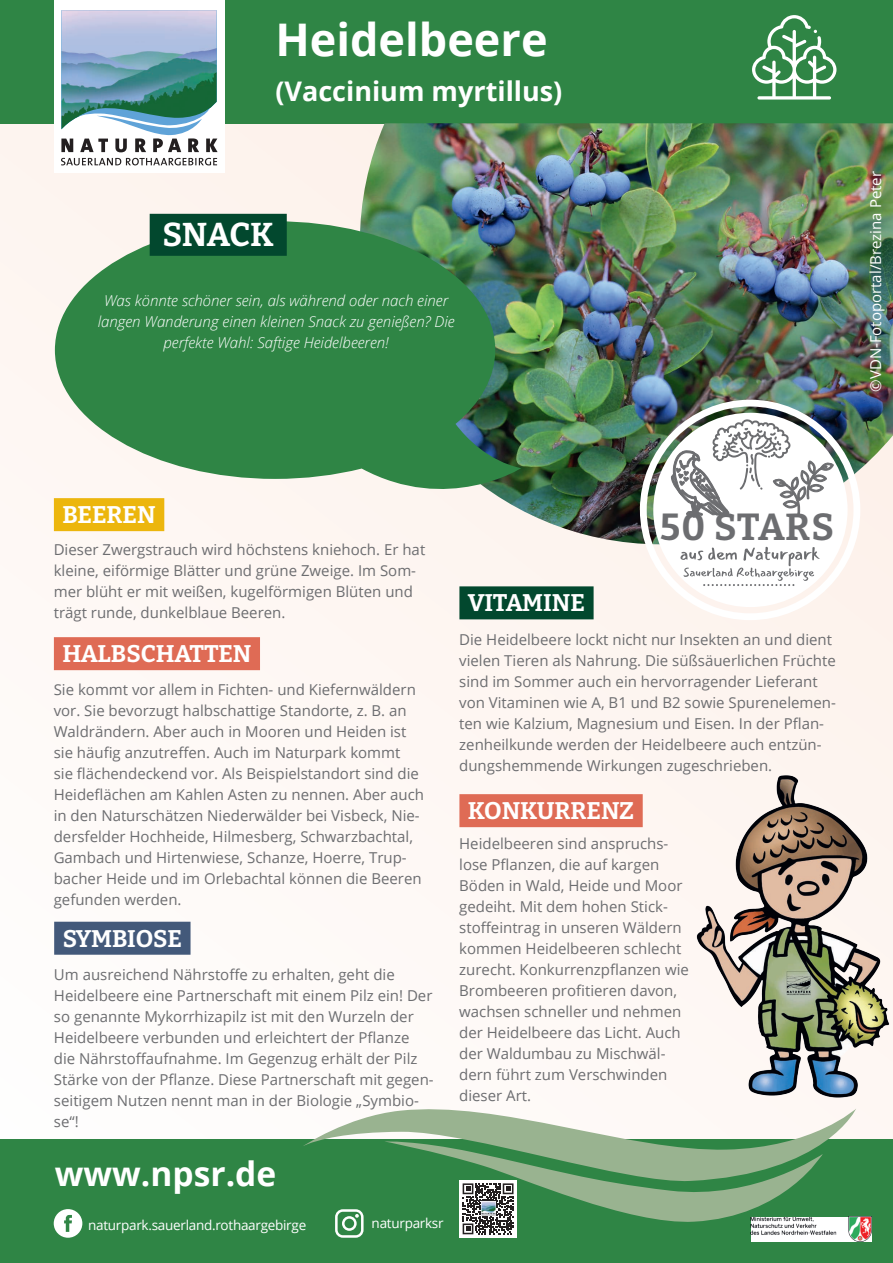
<style>
.page{position:relative;width:893px;height:1263px;background:#fef8f5}
.page>*{position:absolute;margin:0;border:0;box-sizing:border-box;transform-origin:0 0}
.t1{font:700 45px "Open Sans";color:#fff}
.t2{font:700 37.65px "Bitter";letter-spacing:.01em;color:#6c6d70}
.t3{font:700 33.6px "Open Sans";color:#fff}
.t4{font:700 33px "Bitter";letter-spacing:-.015em;color:#fff}
.t5{font:700 27px "Open Sans";color:#fff}
.t6{font:700 24px "Bitter";letter-spacing:-.01em;color:#fff}
.t7{font:15px/21px "Open Sans";color:#6c6d70}
.t8{font:italic 300 15px/21px "Open Sans";color:#fff;text-align:center}
.t9{font:15px "Open Sans";color:#fff}
.t10{font:13.5px "Open Sans";letter-spacing:-.02em;color:#fff}
</style>
<div class="page">
<div style="left:0;top:0;width:893px;height:123px;background:#2f8545"></div>
<div style="left:54px;top:3px;width:170px;height:170px;background:#fff"></div>
<svg style="left:61px;top:158px;width:156px;height:7px"></svg>
<svg style="left:61px;top:10px;width:157px;height:142px"></svg>
<hr style="left:54px;top:0;width:170px;height:3px;background:#fff">
<div style="left:0;top:1140px;width:893px;height:123px;background:#2f8545"></div>
<img style="left:751px;top:1217px;width:121px;height:24px">
<svg style="left:54px;top:1209px;width:28px;height:29px"></svg>
<svg style="left:335px;top:1209px;width:29px;height:29px"></svg>
<svg style="left:459px;top:1234px;width:58px;height:4px"></svg>
<svg style="left:303px;top:1109px;width:553px;height:37px"></svg>
<svg style="left:384px;top:1140px;width:439px;height:94px"></svg>
<svg style="left:752px;top:15px;width:84px;height:85px"></svg>
<img style="left:667px;top:775px;width:223px;height:354px">
<img style="left:360px;top:123px;width:533px;height:421px">
<svg style="left:55px;top:221px;width:466px;height:294px;fill:#2f8545"></svg>
<img style="left:640px;top:400px;width:220px;height:147px">
<svg style="left:680px;top:547px;width:140px;height:39px"></svg>
<svg style="left:671px;top:419px;width:163px;height:100px"></svg>
<div style="left:54px;top:498px;width:110px;height:33px;background:#ecb60d"></div>
<div style="left:150px;top:214px;width:137px;height:42px;background:#02482e"></div>
<div style="left:459px;top:586px;width:135px;height:33px;background:#02482e"></div>
<div style="left:54px;top:637px;width:206px;height:33px;background:#df6b55"></div>
<div style="left:54px;top:922px;width:137px;height:33px;background:#43597a"></div>
<div style="left:459px;top:794px;width:184px;height:33px;background:#df6b55"></div>
<h1 class="t1" style="left:275px;top:7px;width:274px">Heidelbeere</h1>
<h3 class="t5" style="left:275px;top:72px;width:289px">(Vaccinium myrtillus)</h3>
<h3 class="t4" style="left:162px;top:213px;width:113px">SNACK</h3>
<p class="t8" style="left:98px;top:289px;width:358px">Was könnte schöner sein, als während oder nach einer langen Wanderung einen kleinen Snack zu genießen? Die perfekte Wahl: Saftige Heidelbeeren!</p>
<p class="t9" style="left:865px;top:392px;width:222px;rotate:-90deg">©VDN-Fotoportal/Brezina Peter</p>
<h3 class="t6" style="left:62px;top:500px;width:95px">BEEREN</h3>
<p class="t7" style="left:54px;top:539px;width:373px">Dieser Zwergstrauch wird höchstens kniehoch. Er hat kleine, eiförmige Blätter und grüne Zweige. Im Som&shy;mer blüht er mit weißen, kugelförmigen Blüten und trägt runde, dunkelblaue Beeren.</p>
<h3 class="t6" style="left:62px;top:639px;width:191px">HALBSCHATTEN</h3>
<p class="t7" style="left:54px;top:679px;width:372px">Sie kommt vor allem in Fichten- und Kiefernwäldern vor. Sie bevorzugt halbschattige Standorte, z. B. an Waldrändern. Aber auch in Mooren und Heiden ist sie häufig anzutreffen. Auch im Naturpark kommt<br>sie flächendeckend vor. Als Beispielstandort sind die Heideflächen am Kahlen Asten zu nennen. Aber auch in den Naturschätzen Niederwälder bei Visbeck, Nie&shy;dersfelder Hochheide, Hilmesberg, Schwarzbachtal, Gambach und Hirtenwiese, Schanze, Hoerre, Trup&shy;bacher Heide und im Orlebachtal können die Beeren gefunden werden.</p>
<h3 class="t6" style="left:63px;top:923px;width:121px">SYMBIOSE</h3>
<p class="t7" style="left:54px;top:964px;width:381px">Um ausreichend Nährstoffe zu erhalten, geht die Heidelbeere eine Partnerschaft mit einem Pilz ein! Der so genannte Mykorrhizapilz ist mit den Wurzeln der Heidelbeere verbunden und erleichtert der Pflanze die Nährstoffaufnahme. Im Gegenzug erhält der Pilz Stärke von der Pflanze. Diese Partnerschaft mit gegen&shy;seitigem Nutzen nennt man in der Biologie „Symbio&shy;se“!</p>
<h3 class="t3" style="left:55px;top:1150px;width:223px">www.npsr.de</h3>
<p class="t10" style="left:88px;top:1216px;width:220px">naturpark.sauerland.rothaargebirge</p>
<p class="t10" style="left:372px;top:1214px;width:73px">naturparksr</p>
<h3 class="t6" style="left:468px;top:588px;width:101px">VITAMINE</h3>
<h2 class="t2" style="left:660px;top:503px;width:176px">50 STARS</h2>
<p class="t7" style="left:459px;top:628px;width:378px">Die Heidelbeere lockt nicht nur Insekten an und dient vielen Tieren als Nahrung. Die süßsäuerlichen Früchte sind im Sommer auch ein hervorragender Lieferant von Vitaminen wie A, B1 und B2 sowie Spurenelemen&shy;ten wie Kalzium, Magnesium und Eisen. In der Pflan&shy;zenheilkunde werden der Heidelbeere auch entzün&shy;dungshemmende Wirkungen zugeschrieben.</p>
<h3 class="t6" style="left:468px;top:796px;width:35px">KONK</h3>
<h3 class="t6" style="left:537px;top:796px;width:35px">URREN</h3>
<h3 class="t6" style="left:619px;top:796px;width:16px">Z</h3>
<p class="t7" style="left:459px;top:833px;width:231px">Heidelbeeren sind anspruchs&shy;lose Pflanzen, die auf kargen<br>Böden in Wald, Heide und Moor gedeiht. Mit dem hohen Stick&shy;stoffeintrag in unseren Wäldern kommen Heidelbeeren schlecht zurecht. Konkurrenzpflanzen wie<br>Brombeeren profitieren davon, wachsen schneller und nehmen der Heidelbeere das Licht. Auch der Waldumbau zu Mischwäl&shy;dern führt zum Verschwinden dieser Art.</p>
</div>
